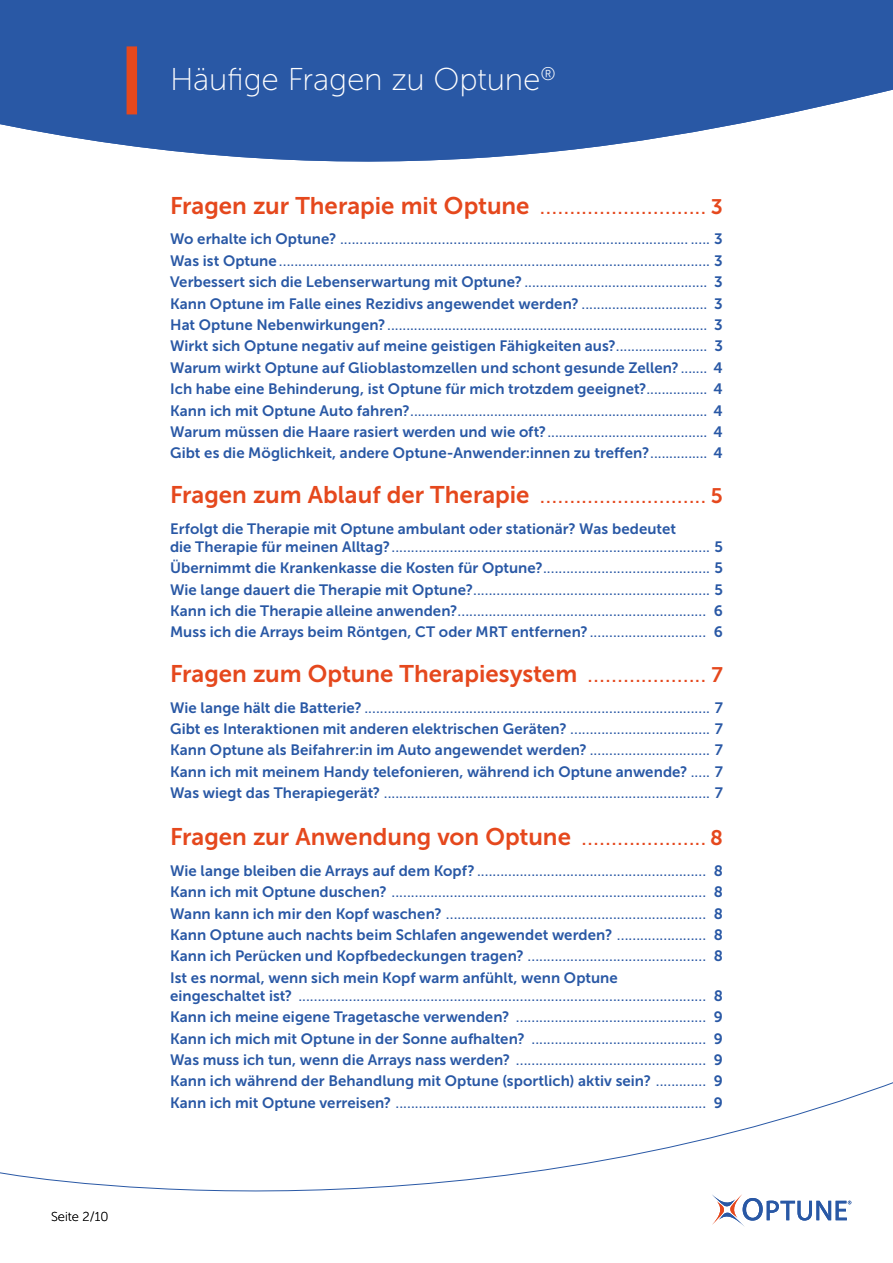
<style>
.page{position:relative;width:893px;height:1263px;background:#fff}
.page>*{position:absolute;margin:0;border:0;box-sizing:border-box;transform-origin:0 0}
.t1{font:31.5px "Museo Sans 100";letter-spacing:-.005em;color:#fff}
.t2{font:24px "Museo Sans 700";color:#e5481d}
.t3{font:21px "Museo Sans 500";color:#e5481d}
.t4{font:15px/21.5px "Museo Sans 500";color:#2958a5;text-align:justify}
.t5{font:15px/21.5px "Museo Sans 700";letter-spacing:.005em;color:#2958a5;text-align:justify}
.t6{font:12.9px "Museo Sans 100";color:#000}
.s1{font-family:"Museo Sans 700";font-size:24px}
.s2{font-family:"Museo Sans 700"}
.s3{font-family:"Museo Sans 500"}
.s4{font-family:"Museo Sans 500";font-size:21px}
.s5{font-size:21px}
</style>
<div class="page">
<svg style="left:0;top:1082px;width:893px;height:122px"></svg>
<svg style="left:712px;top:1194px;width:139px;height:33px"></svg>
<svg style="left:0;top:0;width:893px;height:162px;fill:#2958a5"></svg>
<div style="left:127px;top:46px;width:10px;height:68px;background:#e5481d"></div>
<p class="t6" style="left:51px;top:1209px;width:59px">Seite 2/10</p>
<h1 class="t1" style="left:170px;top:62px;width:387px">Häufige Fragen zu Optune<sup>®</sup></h1>
<h3 class="t3" style="left:170px;top:195px;width:554px"><span class="s1">Fragen zur Therapie mit Optune</span> ............................ <span class="s2">3</span></h3>
<p class="t4" style="left:170px;top:229px;width:554px"><span class="s2">Wo erhalte ich Optune?</span> ......................................................................................... ..... <span class="s2">3<br>Was ist Optune</span>............................................................................................................... <span class="s2">3<br>Verbessert sich die Lebenserwartung mit Optune?</span> ................................................ <span class="s2">3</span></p>
<p class="t5" style="left:170px;top:293px;width:554px">Kann Optune im Falle eines Rezidivs angewendet werden? <span class="s3">.................................</span> 3</p>
<p class="t4" style="left:170px;top:314px;width:554px"><span class="s2">Hat Optune Nebenwirkungen?</span>.................................................................................... <span class="s2">3</span></p>
<p class="t5" style="left:170px;top:335px;width:554px">Wirkt sich Optune negativ auf meine geistigen Fähigkeiten aus?<span class="s3">........................</span> 3<br>Warum wirkt Optune auf Glioblastomzellen und schont gesunde Zellen? <span class="s3">.......</span> 4<br>Ich habe eine Behinderung, ist Optune für mich trotzdem geeignet?<span class="s3">................</span> 4</p>
<p class="t4" style="left:170px;top:400px;width:554px"><span class="s2">Kann ich mit Optune Auto fahren?</span>.............................................................................. <span class="s2">4</span></p>
<p class="t5" style="left:170px;top:421px;width:554px">Warum müssen die Haare rasiert werden und wie oft?<span class="s3">..........................................</span> 4<br>Gibt es die Möglichkeit, andere Optune-Anwender:innen zu treffen?<span class="s3">...............</span> 4</p>
<h3 class="t3" style="left:170px;top:484px;width:554px"><span class="s1">Fragen zum Ablauf der Therapie</span> ............................ <span class="s2">5</span></h3>
<p class="t5" style="left:170px;top:518px;width:507px">Erfolgt die Therapie mit Optune ambulant oder stationär? Was bedeutet</p>
<p class="t4" style="left:170px;top:536px;width:554px"><span class="s2">die Therapie für meinen Alltag?</span>.................................................................................. <span class="s2">5</span></p>
<p class="t5" style="left:170px;top:557px;width:554px">Übernimmt die Krankenkasse die Kosten für Optune?<span class="s3">...........................................</span> 5</p>
<p class="t4" style="left:170px;top:579px;width:554px"><span class="s2">Wie lange dauert die Therapie mit Optune?</span>............................................................. <span class="s2">5<br>Kann ich die Therapie alleine anwenden?</span>................................................................ <span class="s2">6</span></p>
<p class="t5" style="left:170px;top:621px;width:554px">Muss ich die Arrays beim Röntgen, CT oder MRT entfernen? <span class="s3">..............................</span> 6</p>
<h2 class="t2" style="left:170px;top:660px;width:554px">Fragen zum Optune Therapiesystem <span class="s4">....................</span> <span class="s5">7</span></h2>
<p class="t4" style="left:170px;top:697px;width:554px"><span class="s2">Wie lange hält die Batterie?</span> ......................................................................................... <span class="s2">7</span></p>
<p class="t5" style="left:170px;top:718px;width:554px">Gibt es Interaktionen mit anderen elektrischen Geräten? <span class="s3">....................................</span> 7<br>Kann Optune als Beifahrer:in im Auto angewendet werden? <span class="s3">...............................</span> 7<br>Kann ich mit meinem Handy telefonieren, während ich Optune anwende? <span class="s3">.....</span> 7</p>
<p class="t4" style="left:170px;top:782px;width:554px"><span class="s2">Was wiegt das Therapiegerät?</span> .................................................................................... <span class="s2">7</span></p>
<h2 class="t2" style="left:170px;top:823px;width:554px">Fragen zur Anwendung von Optune <span class="s4">.....................</span> <span class="s5">8</span></h2>
<p class="t4" style="left:170px;top:860px;width:554px"><span class="s2">Wie lange bleiben die Arrays auf dem Kopf?</span> ........................................................... <span class="s2">8<br>Kann ich mit Optune duschen?</span> ................................................................................. <span class="s2">8<br>Wann kann ich mir den Kopf waschen?</span> ................................................................... <span class="s2">8</span></p>
<p class="t5" style="left:170px;top:924px;width:554px">Kann Optune auch nachts beim Schlafen angewendet werden? <span class="s3">.......................</span> 8</p>
<p class="t4" style="left:170px;top:945px;width:554px"><span class="s2">Kann ich Perücken und Kopfbedeckungen tragen?</span> .............................................. <span class="s2">8</span></p>
<p class="t5" style="left:170px;top:967px;width:449px">Ist es normal, wenn sich mein Kopf warm anfühlt, wenn Optune</p>
<p class="t4" style="left:170px;top:985px;width:554px"><span class="s2">eingeschaltet ist?</span> ......................................................................................................... <span class="s2">8<br>Kann ich meine eigene Tragetasche verwenden?</span> ................................................. <span class="s2">9<br>Kann ich mich mit Optune in der Sonne aufhalten?</span> ............................................. <span class="s2">9<br>Was muss ich tun, wenn die Arrays nass werden?</span> ................................................. <span class="s2">9</span></p>
<p class="t5" style="left:170px;top:1070px;width:554px">Kann ich während der Behandlung mit Optune (sportlich) aktiv sein? <span class="s3">.............</span> 9</p>
<p class="t4" style="left:170px;top:1092px;width:554px"><span class="s2">Kann ich mit Optune verreisen?</span> ................................................................................ <span class="s2">9</span></p>
</div>
